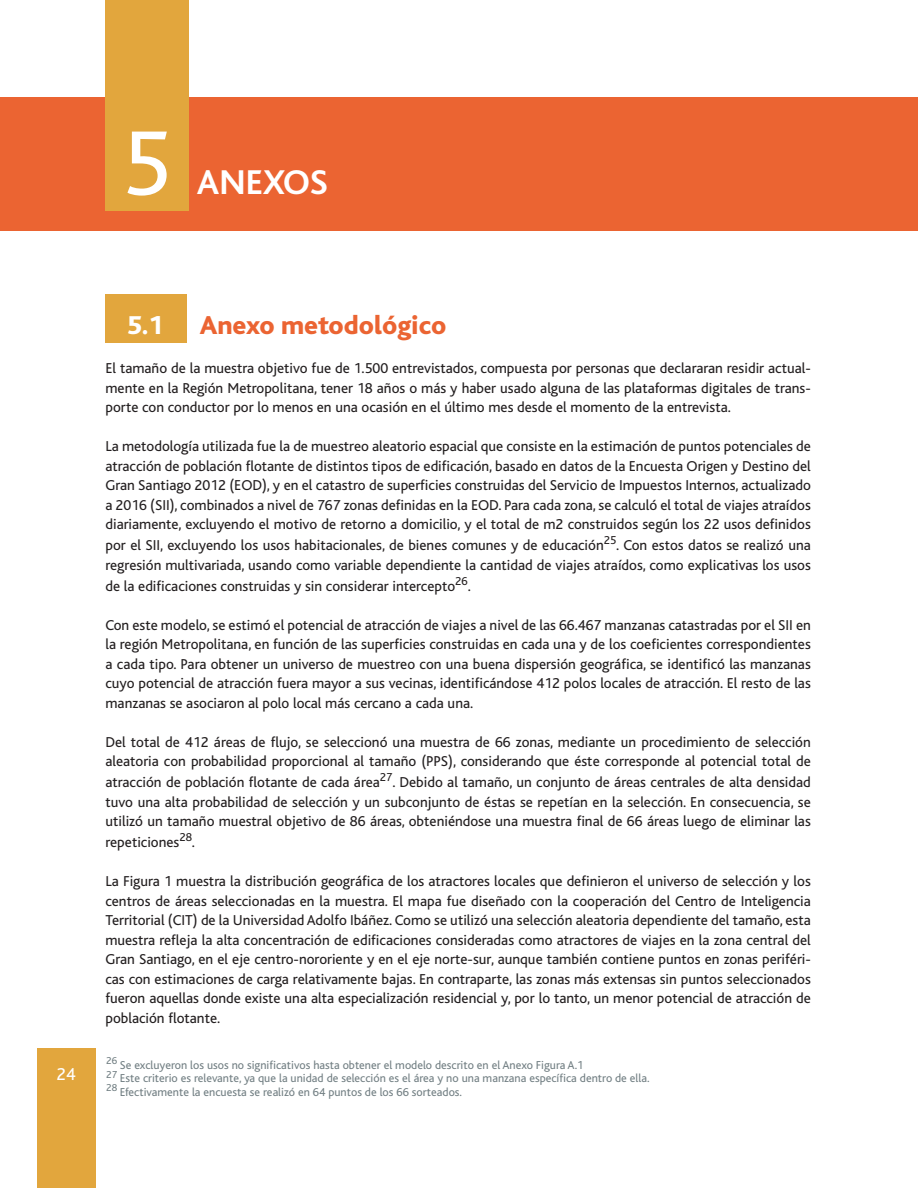
<style>
.page{position:relative;width:918px;height:1188px;background:#fff}
.page>*{position:absolute;margin:0;border:0;box-sizing:border-box;transform-origin:0 0}
.t1{font:96px "Bliss";color:#fff}
.t2{font:700 36px "Bliss";color:#fff}
.t3{font:800 27px "Bliss";color:#eb6432}
.t4{font:800 27px "Bliss";color:#fff}
.t5{font:18px "Bliss";color:#fff}
.t6{font:15px/19.5px "Bliss";color:#231f20;text-align:justify}
.t7{font:12px/13.5px "Bliss";color:#738084}
</style>
<div class="page">
<div style="left:37px;top:1049px;width:58px;height:139px;background:#e2a63d"></div>
<div style="left:0;top:97px;width:918px;height:134px;background:#eb6432"></div>
<div style="left:105px;top:0;width:83px;height:210px;background:#e2a63d"></div>
<div style="left:105px;top:294px;width:81px;height:49px;background:#e2a63d"></div>
<h1 class="t1" style="left:121px;top:113px;width:52px">5</h1>
<h2 class="t2" style="left:197px;top:164px;width:132px">ANEXOS</h2>
<p class="t5" style="left:57px;top:1064px;width:20px">24</p>
<h3 class="t4" style="left:127px;top:311px;width:39px">5.1</h3>
<h3 class="t3" style="left:200px;top:311px;width:248px">Anexo metodológico</h3>
<p class="t6" style="left:105px;top:359px;width:707px">El tamaño de la muestra objetivo fue de 1.500 entrevistados, compuesta por personas que declararan residir actual&shy;mente en la Región Metropolitana, tener 18 años o más y haber usado alguna de las plataformas digitales de trans&shy;porte con conductor por lo menos en una ocasión en el último mes desde el momento de la entrevista.</p>
<p class="t6" style="left:105px;top:437px;width:707px">La metodología utilizada fue la de muestreo aleatorio espacial que consiste en la estimación de puntos potenciales de atracción de población flotante de distintos tipos de edificación, basado en datos de la Encuesta Origen y Destino del Gran Santiago 2012 (EOD), y en el catastro de superficies construidas del Servicio de Impuestos Internos, actualizado a 2016 (SII), combinados a nivel de 767 zonas definidas en la EOD. Para cada zona, se calculó el total de viajes atraídos diariamente, excluyendo el motivo de retorno a domicilio, y el total de m2 construidos según los 22 usos definidos</p>
<p class="t6" style="left:105px;top:536px;width:707px">por el SII, excluyendo los usos habitacionales, de bienes comunes y de educación<sup>25</sup>. Con estos datos se realizó una regresión multivariada, usando como variable dependiente la cantidad de viajes atraídos, como explicativas los usos</p>
<p class="t6" style="left:105px;top:576px;width:367px">de la edificaciones construidas y sin considerar intercepto<sup>26</sup>.</p>
<p class="t6" style="left:105px;top:615px;width:707px">Con este modelo, se estimó el potencial de atracción de viajes a nivel de las 66.467 manzanas catastradas por el SII en la región Metropolitana, en función de las superficies construidas en cada una y de los coeficientes correspondientes a cada tipo. Para obtener un universo de muestreo con una buena dispersión geográfica, se identificó las manzanas cuyo potencial de atracción fuera mayor a sus vecinas, identificándose 412 polos locales de atracción. El resto de las manzanas se asociaron al polo local más cercano a cada una.</p>
<p class="t6" style="left:105px;top:732px;width:707px">Del total de 412 áreas de flujo, se seleccionó una muestra de 66 zonas, mediante un procedimiento de selección aleatoria con probabilidad proporcional al tamaño (PPS), considerando que éste corresponde al potencial total de</p>
<p class="t6" style="left:105px;top:773px;width:707px">atracción de población flotante de cada área<sup>27</sup>. Debido al tamaño, un conjunto de áreas centrales de alta densidad tuvo una alta probabilidad de selección y un subconjunto de éstas se repetían en la selección. En consecuencia, se utilizó un tamaño muestral objetivo de 86 áreas, obteniéndose una muestra final de 66 áreas luego de eliminar las</p>
<p class="t6" style="left:105px;top:833px;width:91px">repeticiones<sup>28</sup>.</p>
<p class="t6" style="left:105px;top:872px;width:707px">La Figura 1 muestra la distribución geográfica de los atractores locales que definieron el universo de selección y los centros de áreas seleccionadas en la muestra. El mapa fue diseñado con la cooperación del Centro de Inteligencia Territorial (CIT) de la Universidad Adolfo Ibáñez. Como se utilizó una selección aleatoria dependiente del tamaño, esta muestra refleja la alta concentración de edificaciones consideradas como atractores de viajes en la zona central del Gran Santiago, en el eje centro-nororiente y en el eje norte-sur, aunque también contiene puntos en zonas periféri&shy;cas con estimaciones de carga relativamente bajas. En contraparte, las zonas más extensas sin puntos seleccionados fueron aquellas donde existe una alta especialización residencial y, por lo tanto, un menor potencial de atracción de población flotante.</p>
<p class="t7" style="left:106px;top:1058px;width:545px"><sup>26</sup> Se excluyeron los usos no significativos hasta obtener el modelo descrito en el Anexo Figura A.1<br><sup>27</sup> Este criterio es relevante, ya que la unidad de selección es el área y no una manzana específica dentro de ella.<br><sup>28</sup> Efectivamente la encuesta se realizó en 64 puntos de los 66 sorteados.</p>
</div>
